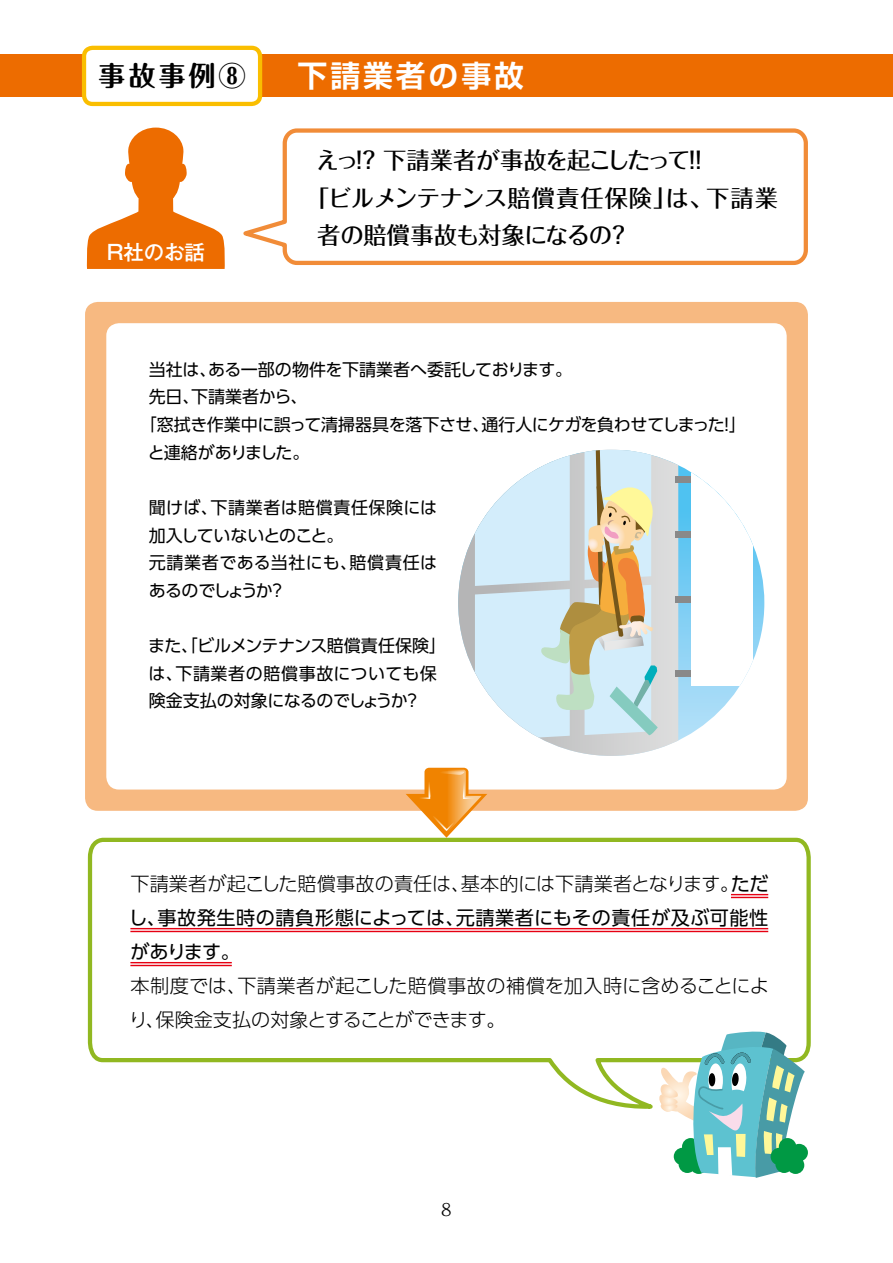
<style>
.page{position:relative;width:893px;height:1263px;background:#fff}
.page>*{position:absolute;margin:0;border:0;box-sizing:border-box;transform-origin:0 0}
.t1{font:700 29.7px "Shin Go Pro De";letter-spacing:.1em;color:#fff}
.t2{font:700 27.3px "Maru Fo Pro";letter-spacing:.1em;color:#000}
.t3{font:500 23.4px "Folk Pro";letter-spacing:.02em;color:#000}
.t4{font:500 23.4px "Folk Pro";letter-spacing:-.065em;color:#000}
.t5{font:500 23.4px "Folk Pro";letter-spacing:-.02em;color:#000}
.t6{font:500 20.4px "Gothic MB101 Pro";color:#fff}
.t7{font:19.2px/34px "UD Shin Go Pro";letter-spacing:.03em;color:#000;text-align:justify}
.t8{font:300 19.2px/34px "UD Shin Go Pro";color:#000}
.t9{font:16.95px/27.6px "UD Shin Go Pro";letter-spacing:-.005em;color:#000}
.t10{font:16.95px "UD Shin Go Pro";letter-spacing:-.025em;color:#000}
.t11{font:16.95px "UD Shin Go Pro";letter-spacing:-.075em;color:#000}
.t12{font:16.95px "UD Reimin Pro";color:#000}
.s1{font-weight:300}
</style>
<div class="page">
<div style="left:85px;top:302px;width:723px;height:509px;background:#f7b981;border-radius:13px"></div>
<div style="left:106px;top:323px;width:681px;height:466px;background:#fff;border-radius:13px"></div>
<svg style="left:87px;top:837px;width:724px;height:272px"></svg>
<svg style="left:243px;top:128px;width:565px;height:137px"></svg>
<svg style="left:406px;top:768px;width:81px;height:70px"></svg>
<svg style="left:86px;top:128px;width:139px;height:141px"></svg>
<svg style="left:655px;top:1030px;width:153px;height:148px"></svg>
<hr style="left:731px;top:894px;width:37px;height:1px;background:#e60012">
<hr style="left:731px;top:897px;width:37px;height:1px;background:#e60012">
<hr style="left:130px;top:928px;width:638px;height:1px;background:#e60012">
<hr style="left:130px;top:931px;width:638px;height:1px;background:#e60012">
<hr style="left:130px;top:962px;width:102px;height:1px;background:#e60012">
<hr style="left:130px;top:965px;width:102px;height:1px;background:#e60012">
<svg style="left:458px;top:450px;width:306px;height:306px;background:#8bd2f4"></svg>
<svg style="left:458px;top:457px;width:220px;height:299px"></svg>
<div style="left:676px;top:476px;width:16px;height:7px;background:#898989"></div>
<div style="left:676px;top:531px;width:16px;height:7px;background:#898989"></div>
<div style="left:676px;top:596px;width:16px;height:7px;background:#898989"></div>
<div style="left:676px;top:670px;width:16px;height:7px;background:#898989"></div>
<div style="left:691px;top:461px;width:62px;height:225px;background:#fff"></div>
<svg style="left:475px;top:450px;width:183px;height:291px;background:#d4ded8"></svg>
<div style="left:0;top:55px;width:893px;height:42px;background:#ed6c00"></div>
<div style="left:84px;top:48px;width:176px;height:56px;background:#fff;border-radius:9px"></div>
<div style="left:82px;top:46px;width:180px;height:60px;border:4px solid #fabe00;border-radius:9px"></div>
<h2 class="t2" style="left:98px;top:54px;width:149px">事故事例⑧</h2>
<h1 class="t1" style="left:298px;top:52px;width:228px">下請業者の事故</h1>
<p class="t6" style="left:107px;top:235px;width:100px">R社のお話</p>
<h3 class="t4" style="left:316px;top:141px;width:396px">えっ！？ 下請業者が事故を起こしたって！！</h3>
<h3 class="t3" style="left:306px;top:178px;width:474px">「ビルメンテナンス賠償責任保険」は、下請業</h3>
<h3 class="t5" style="left:317px;top:215px;width:315px">者の賠償事故も対象になるの？</h3>
<p class="t9" style="left:149px;top:355px;width:425px">当社は、ある一部の物件を下請業者へ委託しております。</p>
<p class="t9" style="left:149px;top:383px;width:160px">先日、下請業者から、</p>
<p class="t10" style="left:140px;top:411px;width:608px">「窓拭き作業中に誤って清掃器具を落下させ、通行人にケガを負わせてしまった！」</p>
<p class="t11" style="left:148px;top:438px;width:163px">と連絡がありました。</p>
<p class="t9" style="left:149px;top:493px;width:290px">聞けば、下請業者は賠償責任保険には加入していないとのこと。<br>元請業者である当社にも、賠償責任はあるのでしょうか？</p>
<p class="t9" style="left:148px;top:631px;width:299px">また、「ビルメンテナンス賠償責任保険」は、下請業者の賠償事故についても保険金支払の対象になるのでしょうか？</p>
<p class="t7" style="left:129px;top:866px;width:641px"><span class="s1">下請業者が起こした賠償事故の責任は、基本的には下請業者となります。</span>ただし、事故発生時の請負形態によっては、元請業者にもその責任が及ぶ可能性があります。</p>
<p class="t8" style="left:129px;top:968px;width:642px">本制度では、下請業者が起こした賠償事故の補償を加入時に含めることにより、保険金支払の対象とすることができます。</p>
<p class="t12" style="left:441px;top:1195px;width:12px">8</p>
</div>
